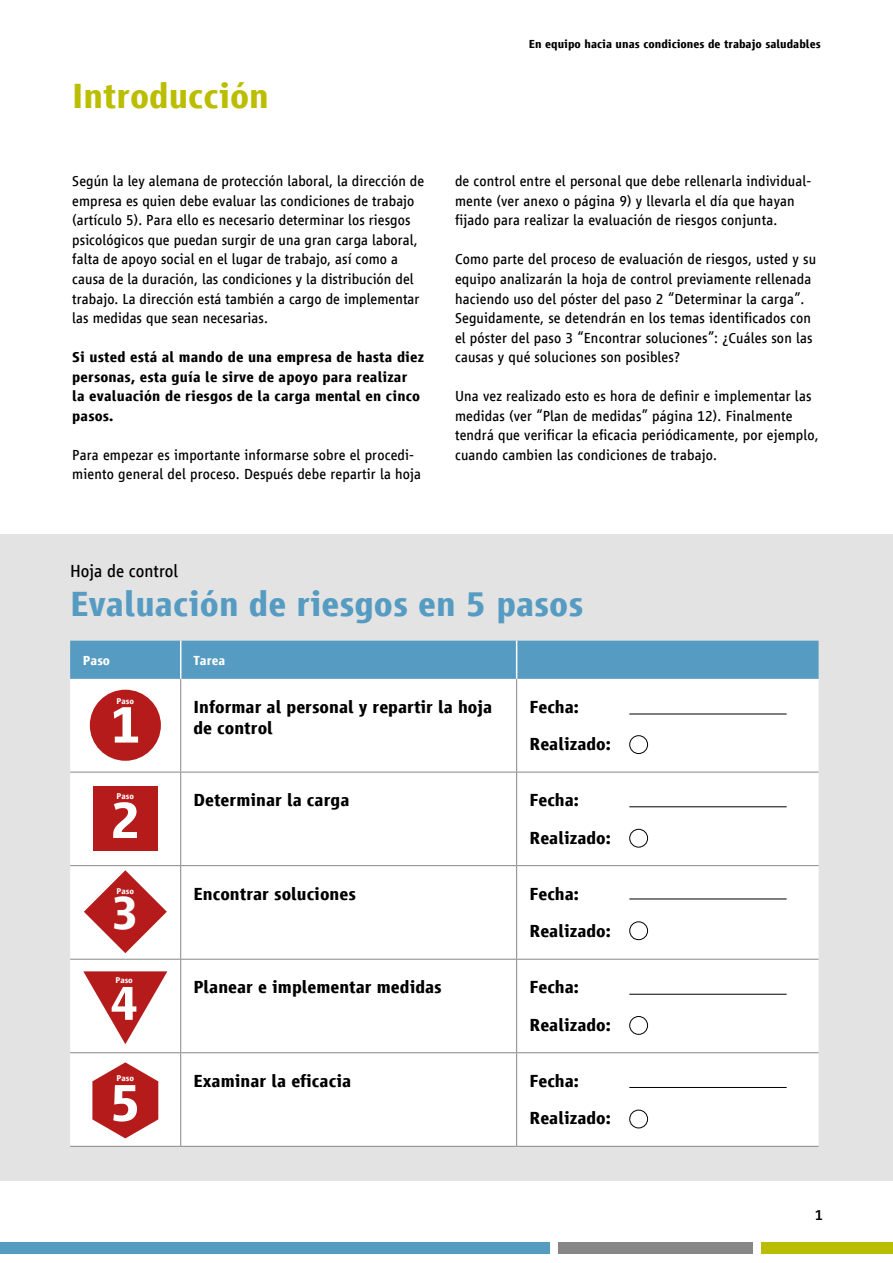
<style>
.page{position:relative;width:893px;height:1263px;background:#fff}
.page>*{position:absolute;margin:0;border:0;box-sizing:border-box;transform-origin:0 0}
.t1{font:700 54.75px "Vialog LT Com";color:#fff}
.t2{font:700 53.85px "Vialog LT Com";color:#fff}
.t3{font:700 53.7px "Vialog LT Com";color:#fff}
.t4{font:700 50.1px "Vialog LT Com";color:#fff}
.t5{font:700 48.75px "Vialog LT Com";color:#fff}
.t6{font:700 36px "Vialog LT Com";color:#569bc1}
.t7{font:700 36px "Vialog LT Com";color:#bbbe00}
.t8{font:700 18px/37.5px "Vialog LT Com";color:#000}
.t9{font:18px "Vialog LT Com";color:#000}
.t10{font:15px/19.5px "Vialog LT Com";letter-spacing:.01em;color:#000}
.t11{font:700 15px/19.5px "Vialog LT Com";letter-spacing:.01em;color:#000}
.t12{font:500 15px "Vialog LT Com";color:#000}
.t13{font:700 13.5px "Vialog LT Com";color:#fff}
.t14{font:700 12px "Vialog LT Com";color:#000}
.t15{font:700 8.7px "Vialog LT Com";color:#fff}
</style>
<div class="page">
<div style="left:0;top:534px;width:893px;height:647px;background:#e3e3e3"></div>
<div style="left:761px;top:1242px;width:132px;height:12px;background:#bbbe00"></div>
<div style="left:558px;top:1242px;width:195px;height:12px;background:#868786"></div>
<div style="left:0;top:1242px;width:550px;height:12px;background:#569bc1"></div>
<div style="left:70px;top:641px;width:749px;height:38px;background:#569bc1"></div>
<div style="left:70px;top:679px;width:749px;height:467px;background:#fff"></div>
<hr style="left:180px;top:641px;width:1px;height:38px;background:#fff">
<hr style="left:516px;top:641px;width:1px;height:38px;background:#fff">
<hr style="left:180px;top:679px;width:1px;height:93px;background:#868786">
<hr style="left:516px;top:679px;width:1px;height:93px;background:#868786">
<hr style="left:70px;top:772px;width:111px;height:1px;background:#868786">
<hr style="left:181px;top:772px;width:336px;height:1px;background:#868786">
<hr style="left:180px;top:772px;width:1px;height:93px;background:#868786">
<hr style="left:517px;top:772px;width:302px;height:1px;background:#868786">
<hr style="left:516px;top:772px;width:1px;height:93px;background:#868786">
<hr style="left:70px;top:865px;width:111px;height:1px;background:#868786">
<hr style="left:181px;top:865px;width:336px;height:1px;background:#868786">
<hr style="left:180px;top:866px;width:1px;height:93px;background:#868786">
<hr style="left:517px;top:865px;width:302px;height:1px;background:#868786">
<hr style="left:516px;top:866px;width:1px;height:93px;background:#868786">
<hr style="left:70px;top:959px;width:111px;height:1px;background:#868786">
<hr style="left:181px;top:959px;width:336px;height:1px;background:#868786">
<hr style="left:180px;top:959px;width:1px;height:93px;background:#868786">
<hr style="left:517px;top:959px;width:302px;height:1px;background:#868786">
<hr style="left:516px;top:959px;width:1px;height:93px;background:#868786">
<hr style="left:70px;top:1052px;width:111px;height:1px;background:#868786">
<hr style="left:181px;top:1052px;width:336px;height:1px;background:#868786">
<hr style="left:180px;top:1053px;width:1px;height:93px;background:#868786">
<hr style="left:517px;top:1052px;width:302px;height:1px;background:#868786">
<hr style="left:516px;top:1053px;width:1px;height:93px;background:#868786">
<hr style="left:70px;top:1146px;width:111px;height:1px;background:#868786">
<hr style="left:181px;top:1146px;width:336px;height:1px;background:#868786">
<hr style="left:517px;top:1146px;width:302px;height:1px;background:#868786">
<svg style="left:84px;top:870px;width:83px;height:83px;background:#da8d8c"></svg>
<svg style="left:92px;top:1062px;width:66px;height:76px;background:#c75453"></svg>
<svg style="left:83px;top:971px;width:84px;height:73px;background:#da8d8c"></svg>
<hr style="left:629px;top:714px;width:158px;height:1px;background:#000">
<hr style="left:629px;top:806px;width:158px;height:1px;background:#000">
<hr style="left:629px;top:994px;width:158px;height:1px;background:#000">
<hr style="left:629px;top:898px;width:158px;height:1px;background:#000">
<hr style="left:629px;top:1087px;width:158px;height:1px;background:#000">
<div style="left:629px;top:735px;width:19px;height:19px;border:1px solid #000;border-radius:50%"></div>
<div style="left:629px;top:921px;width:19px;height:19px;border:1px solid #000;border-radius:50%"></div>
<div style="left:629px;top:829px;width:19px;height:18px;border:1px solid #000;border-radius:50%"></div>
<div style="left:629px;top:1016px;width:19px;height:19px;border:1px solid #000;border-radius:50%"></div>
<div style="left:629px;top:1110px;width:19px;height:18px;border:1px solid #000;border-radius:50%"></div>
<div style="left:93px;top:786px;width:65px;height:65px;background:#b51b1a"></div>
<div style="left:90px;top:690px;width:71px;height:71px;background:#b51b1a;border-radius:50%"></div>
<h3 class="t7" style="left:72px;top:77px;width:198px">Introducción</h3>
<p class="t10" style="left:72px;top:172px;width:353px">Según la ley alemana de protección laboral, la dirección de empresa es quien debe evaluar las condiciones de trabajo (artículo 5). Para ello es necesario determinar los riesgos psicológicos que puedan surgir de una gran carga laboral, falta de apoyo social en el lugar de trabajo, así como a causa de la duración, las condiciones y la distribución del trabajo. La dirección está también a cargo de implementar las medidas que sean necesarias.</p>
<p class="t11" style="left:72px;top:347px;width:353px">Si usted está al mando de una empresa de hasta diez personas, esta guía le sirve de apoyo para realizar<br>la evaluación de riesgos de la carga mental en cinco pasos.</p>
<p class="t10" style="left:72px;top:445px;width:350px">Para empezar es importante informarse sobre el procedi&shy;miento general del proceso. Después debe repartir la hoja</p>
<p class="t14" style="left:529px;top:38px;width:293px">En equipo hacia unas condiciones de trabajo saludables</p>
<p class="t10" style="left:455px;top:172px;width:358px">de control entre el personal que debe rellenarla individual&shy;mente (ver anexo o página 9) y llevarla el día que hayan fijado para realizar la evaluación de riesgos conjunta.</p>
<p class="t10" style="left:455px;top:250px;width:363px">Como parte del proceso de evaluación de riesgos, usted y su equipo analizarán la hoja de control previamente rellenada haciendo uso del póster del paso 2 “Determinar la carga”.<br>Seguidamente, se detendrán en los temas identificados con el póster del paso 3 “Encontrar soluciones”: ¿Cuáles son las causas y qué soluciones son posibles?</p>
<p class="t10" style="left:455px;top:386px;width:365px">Una vez realizado esto es hora de definir e implementar las medidas (ver “Plan de medidas” página 12). Finalmente tendrá que verificar la eficacia periódicamente, por ejemplo, cuando cambien las condiciones de trabajo.</p>
<p class="t9" style="left:70px;top:561px;width:110px">Hoja de control</p>
<h3 class="t6" style="left:70px;top:584px;width:515px">Evaluación de riesgos en 5 pasos</h3>
<p class="t13" style="left:83px;top:653px;width:29px">Paso</p>
<p class="t13" style="left:193px;top:653px;width:33px">Tarea</p>
<p class="t8" style="left:193px;top:696px;width:300px;line-height:21px">Informar al personal y repartir la hoja de control</p>
<p class="t8" style="left:529px;top:688px;width:83px">Fecha:<br>Realizado:</p>
<p class="t15" style="left:117px;top:696px;width:19px">Paso</p>
<h2 class="t2" style="left:110px;top:695px;width:32px">1</h2>
<p class="t15" style="left:117px;top:791px;width:19px">Paso</p>
<h3 class="t3" style="left:110px;top:790px;width:32px">2</h3>
<p class="t15" style="left:117px;top:886px;width:19px">Paso</p>
<h3 class="t5" style="left:112px;top:886px;width:29px">3</h3>
<p class="t15" style="left:115px;top:975px;width:19px">Paso</p>
<h3 class="t4" style="left:110px;top:975px;width:30px">4</h3>
<p class="t15" style="left:117px;top:1073px;width:19px">Paso</p>
<h1 class="t1" style="left:110px;top:1072px;width:32px">5</h1>
<p class="t8" style="left:193px;top:781px;width:157px">Determinar la carga</p>
<p class="t8" style="left:529px;top:781px;width:83px">Fecha:<br>Realizado:</p>
<p class="t8" style="left:193px;top:875px;width:164px">Encontrar soluciones</p>
<p class="t8" style="left:529px;top:875px;width:83px">Fecha:<br>Realizado:</p>
<p class="t8" style="left:193px;top:968px;width:250px">Planear e implementar medidas</p>
<p class="t8" style="left:529px;top:968px;width:83px">Fecha:<br>Realizado:</p>
<p class="t8" style="left:193px;top:1062px;width:159px">Examinar la eficacia</p>
<p class="t8" style="left:529px;top:1062px;width:83px">Fecha:<br>Realizado:</p>
<p class="t12" style="left:815px;top:1207px;width:10px">1</p>
</div>
